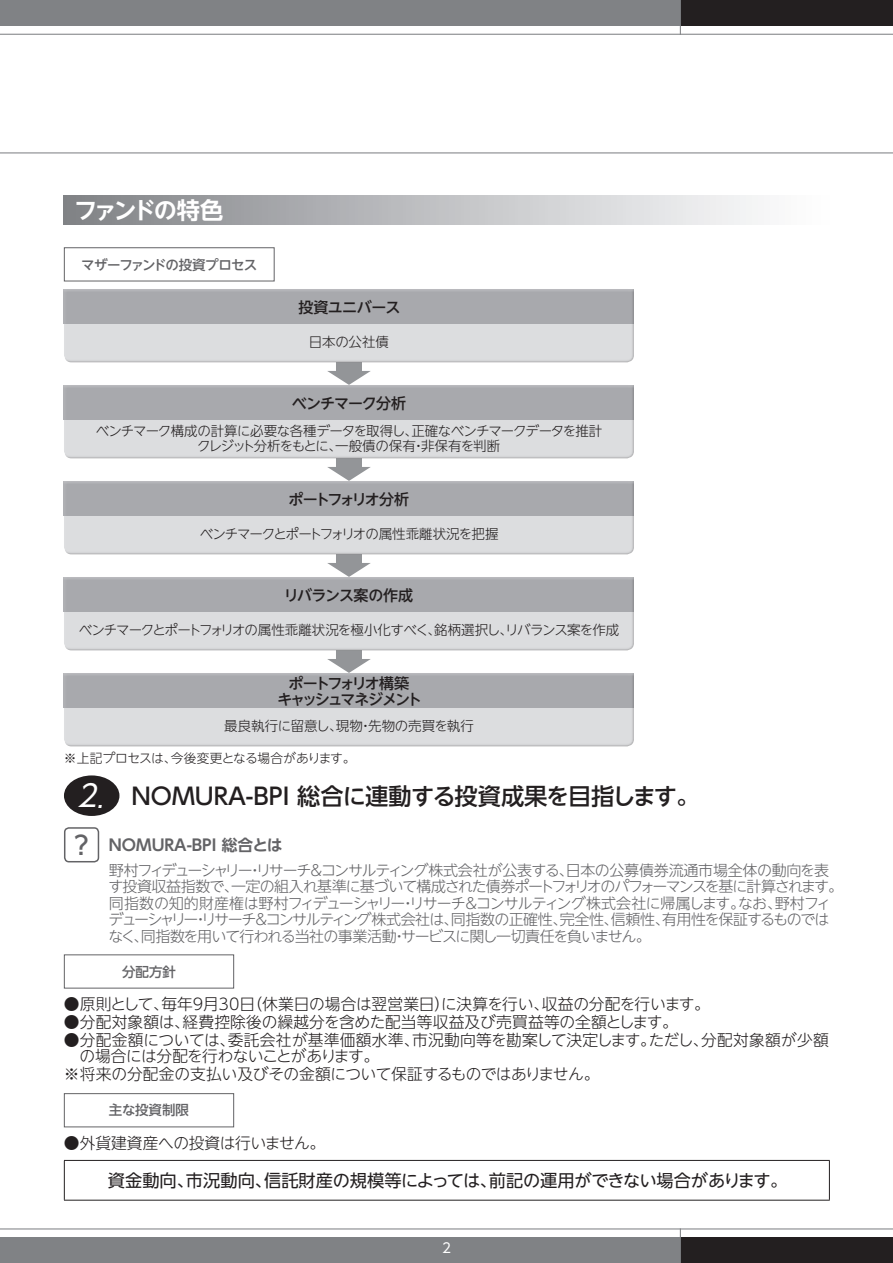
<style>
.page{position:relative;width:893px;height:1263px;background:#fff}
.page>*{position:absolute;margin:0;border:0;box-sizing:border-box;transform-origin:0 0}
.t1{font:500 23.25px "UD Shin Go NT Pro";color:#231f20}
.t2{font:700 23.25px "UD Shin Go NT Pro De";letter-spacing:-.13em;color:#fff}
.t3{font:17.25px "UD Shin Go NT Pro";letter-spacing:-.015em;color:#231f20}
.t4{font:300 15.75px/16.5px "UD Shin Go NT Pro";letter-spacing:-.01em;color:#231f20}
.t5{font:300 15.75px "UD Shin Go NT Pro";letter-spacing:.01em;color:#231f20}
.t6{font:300 15.75px "UD Shin Go NT Pro";letter-spacing:-.03em;color:#231f20}
.t7{font:700 15.75px "UD Shin Go NT Pro De";color:#636366}
.t8{font:300 15px/16.5px "UD Shin Go NT Pro";letter-spacing:-.065em;color:#636366}
.t9{font:500 15px/15.8px "UD Shin Go NT Pro";letter-spacing:-.14em;color:#231f20;text-align:center}
.t10{font:500 15px "UD Shin Go NT Pro";letter-spacing:-.15em;color:#231f20}
.t11{font:500 15px "UD Shin Go NT Pro";letter-spacing:-.04em;color:#231f20}
.t12{font:500 15px "UD Shin Go NT Pro";letter-spacing:-.07em;color:#231f20}
.t13{font:500 15px "UD Shin Go NT Pro";letter-spacing:-.03em;color:#231f20}
.t14{font:300 13.5px/15px "UD Shin Go NT Pro";letter-spacing:-.06em;color:#231f20;text-align:center}
.t15{font:300 13.5px "UD Shin Go NT Pro";color:#231f20}
.t16{font:500 13.5px "UD Shin Go NT Pro";letter-spacing:-.06em;color:#636366}
.t17{font:500 13.5px "UD Shin Go NT Pro";letter-spacing:-.025em;color:#636366}
.t18{font:13.5px "UD Shin Go NT Pro";color:#fff}
.t19{font:300 12.75px "UD Shin Go NT Pro";letter-spacing:-.035em;color:#231f20}
.s1{font-weight:400;font-style:italic;font-size:30px;color:#fff}
.s2{font-weight:400;font-style:italic;color:#fff}
.s3{font-family:"UD Shin Go NT Pro";font-weight:500;font-size:25.5px}
</style>
<div class="page">
<div style="left:0;top:0;width:680px;height:26px;background:#808285"></div>
<div style="left:0;top:1237px;width:680px;height:26px;background:#808285"></div>
<hr style="left:0;top:34px;width:893px;height:1px;background:#808285">
<hr style="left:0;top:152px;width:893px;height:1px;background:#808285">
<hr style="left:0;top:1228px;width:893px;height:1px;background:#808285">
<div style="left:680px;top:0;width:213px;height:26px;background:#231f20"></div>
<div style="left:680px;top:1237px;width:213px;height:26px;background:#231f20"></div>
<hr style="left:680px;top:1228px;width:1px;height:35px;background:#808285">
<hr style="left:680px;top:0;width:1px;height:35px;background:#808285">
<div style="left:64px;top:196px;width:765px;height:29px;background:linear-gradient(to right,#818387,#fff)"></div>
<div style="left:64px;top:247px;width:211px;height:34px;border:1px solid #636366"></div>
<div style="left:63px;top:289px;width:573px;height:76px;background:#231f20;opacity:.3"></div>
<svg style="left:64px;top:344px;width:570px;height:41px"></svg>
<div style="left:63px;top:385px;width:573px;height:76px;background:#231f20;opacity:.3"></div>
<svg style="left:64px;top:440px;width:570px;height:41px"></svg>
<div style="left:63px;top:481px;width:573px;height:76px;background:#231f20;opacity:.3"></div>
<svg style="left:64px;top:536px;width:570px;height:41px"></svg>
<div style="left:63px;top:577px;width:573px;height:76px;background:#231f20;opacity:.3"></div>
<svg style="left:64px;top:632px;width:570px;height:41px"></svg>
<div style="left:63px;top:673px;width:573px;height:76px;background:#231f20;opacity:.3"></div>
<div style="left:64px;top:775px;width:55px;height:41px;background:#231f20;border-radius:50%"></div>
<div style="left:64px;top:827px;width:35px;height:35px;border:2px solid #636366;border-radius:4px"></div>
<div style="left:64px;top:954px;width:170px;height:34px;border:1px solid #636366"></div>
<div style="left:64px;top:1093px;width:170px;height:34px;border:1px solid #636366"></div>
<hr style="left:64px;top:1160px;width:766px;height:1px;background:#231f20">
<hr style="left:64px;top:1161px;width:1px;height:39px;background:#231f20">
<hr style="left:829px;top:1161px;width:1px;height:39px;background:#231f20">
<hr style="left:64px;top:1200px;width:766px;height:1px;background:#231f20">
<h1 class="t2" style="left:74px;top:191px;width:150px">ファンドの特色</h1>
<p class="t16" style="left:81px;top:253px;width:177px">マザーファンドの投資プロセス</p>
<p class="t13" style="left:298px;top:295px;width:103px">投資ユニバース</p>
<p class="t14" style="left:309px;top:334px;width:82px">日本の公社債</p>
<p class="t12" style="left:292px;top:391px;width:116px">ベンチマーク分析</p>
<p class="t14" style="left:96px;top:422px;width:508px">ベンチマーク構成の計算に必要な各種データを取得し、正確なベンチマークデータを推計クレジット分析をもとに、一般債の保有・非保有を判断</p>
<p class="t10" style="left:289px;top:487px;width:122px">ポートフォリオ分析</p>
<p class="t14" style="left:200px;top:526px;width:300px">ベンチマークとポートフォリオの属性乖離状況を把握</p>
<p class="t11" style="left:284px;top:583px;width:131px">リバランス案の作成</p>
<p class="t14" style="left:79px;top:622px;width:542px">ベンチマークとポートフォリオの属性乖離状況を極小化すべく、銘柄選択し、リバランス案を作成</p>
<p class="t9" style="left:277px;top:675px;width:146px">ポートフォリオ構築<br>キャッシュマネジメント</p>
<p class="t15" style="left:224px;top:715px;width:251px">最良執行に留意し、現物・先物の売買を執行</p>
<p class="t19" style="left:64px;top:748px;width:293px">※上記プロセスは、今後変更となる場合があります。</p>
<h1 class="t1" style="left:77px;top:777px;width:624px"><span class="s1">2</span><span class="s2">.</span> NOMURA-BPI 総合に連動する投資成果を目指します。</h1>
<p class="t7" style="left:74px;top:832px;width:209px"><span class="s3">?</span> NOMURA-BPI 総合とは</p>
<p class="t8" style="left:108px;top:861px;width:736px">野村フィデューシャリー・リサーチ＆コンサルティング株式会社が公表する、日本の公募債券流通市場全体の動向を表す投資収益指数で、一定の組入れ基準に基づいて構成された債券ポートフォリオのパフォーマンスを基に計算されます。同指数の知的財産権は野村フィデューシャリー・リサーチ＆コンサルティング株式会社に帰属します。なお、野村フィデューシャリー・リサーチ＆コンサルティング株式会社は、同指数の正確性、完全性、信頼性、有用性を保証するものではなく、同指数を用いて行われる当社の事業活動・サービスに関し一切責任を負いません。</p>
<p class="t17" style="left:122px;top:960px;width:55px">分配方針</p>
<p class="t4" style="left:64px;top:995px;width:647px">●原則として、毎年９月30日（休業日の場合は翌営業日）に決算を行い、収益の分配を行います。</p>
<p class="t5" style="left:64px;top:1009px;width:615px">●分配対象額は、経費控除後の繰越分を含めた配当等収益及び売買益等の全額とします。</p>
<p class="t4" style="left:79px;top:1031px;width:751px;text-indent:-15px">●分配金額については、委託会社が基準価額水準、市況動向等を勘案して決定します。ただし、分配対象額が少額の場合には分配を行わないことがあります。</p>
<p class="t6" style="left:64px;top:1062px;width:537px">※将来の分配金の支払い及びその金額について保証するものではありません。</p>
<p class="t17" style="left:109px;top:1099px;width:82px">主な投資制限</p>
<p class="t4" style="left:64px;top:1134px;width:263px">●外貨建資産への投資は行いません。</p>
<p class="t3" style="left:108px;top:1166px;width:681px">資金動向、市況動向、信託財産の規模等によっては、前記の運用ができない場合があります。</p>
<p class="t18" style="left:442px;top:1237px;width:10px">2</p>
</div>
